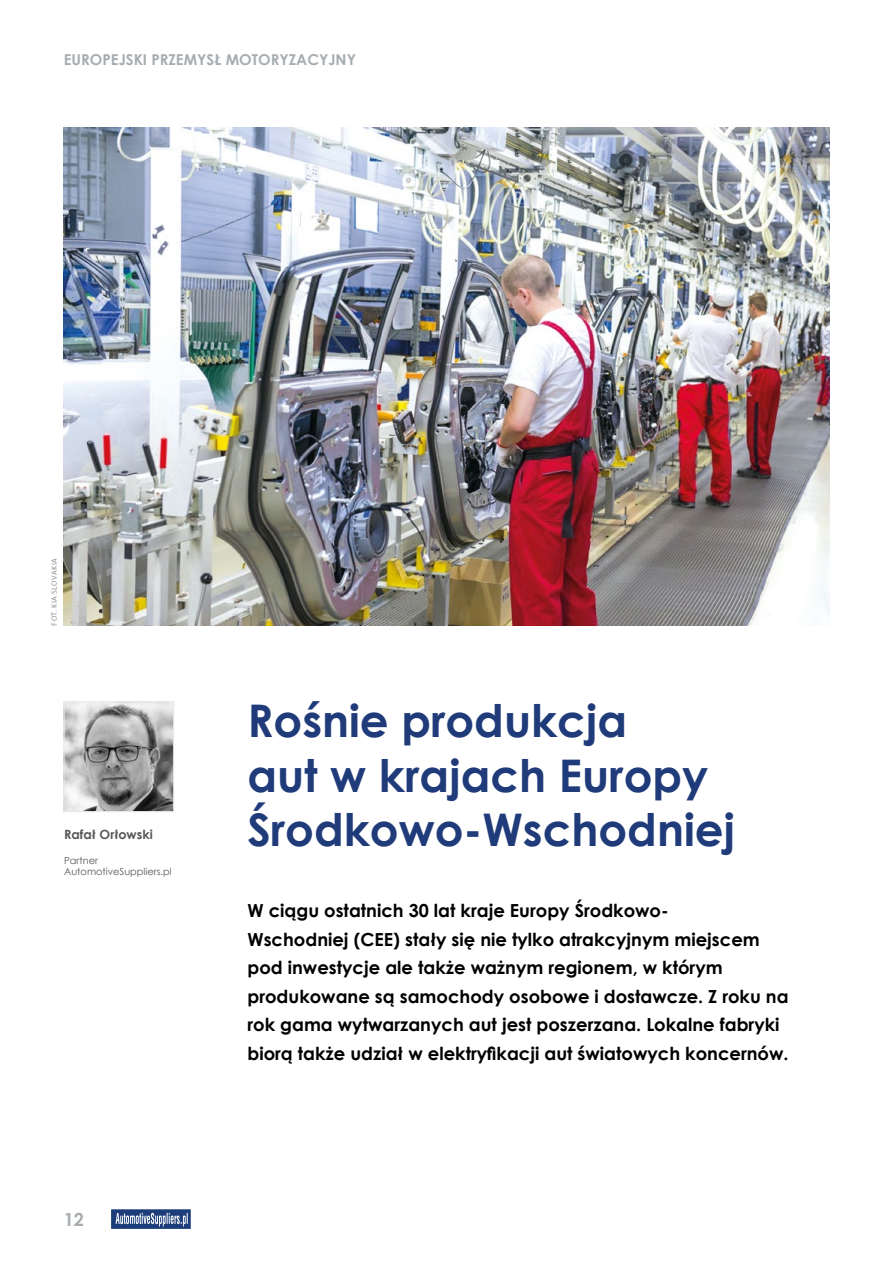
<style>
.page{position:relative;width:893px;height:1263px;background:#fff}
.page>*{position:absolute;margin:0;border:0;box-sizing:border-box;transform-origin:0 0}
.t1{font:700 45px/54px "Century Gothic";color:#203b7a}
.t2{font:700 18px/28.5px "Century Gothic";color:#000}
.t3{font:700 18px "Century Gothic";color:#a6adb1}
.t4{font:700 15px "Century Gothic";color:#a6adb1}
.t5{font:700 12.75px "Century Gothic";color:#575756}
.t6{font:9.75px/11.7px "Century Gothic";color:#575756}
.t7{font:300 8.25px "Calibri";letter-spacing:.06em;color:#706f6f}
</style>
<div class="page">
<div style="left:112px;top:1210px;width:78px;height:18px;background:#1c3d7a"></div>
<svg style="left:116px;top:1213px;width:72px;height:13px"></svg>
<img style="left:64px;top:128px;width:765px;height:498px">
<svg style="left:63px;top:701px;width:111px;height:111px;background:#a5a5a5"></svg>
<p class="t4" style="left:64px;top:48px;width:294px">EUROPEJSKI PRZEMYSŁ MOTORYZACYJNY</p>
<p class="t7" style="left:49px;top:626px;width:69px;rotate:-90deg">FOT. KIA SLOVAKIA</p>
<p class="t5" style="left:64px;top:825px;width:90px">Rafał Orłowski</p>
<p class="t6" style="left:64px;top:854px;width:109px">Partner<br>AutomotiveSuppliers.pl</p>
<p class="t3" style="left:64px;top:1205px;width:22px">12</p>
<h1 class="t1" style="left:247px;top:692px;width:489px">Rośnie produkcja<br>aut w krajach Europy<br>Środkowo-Wschodniej</h1>
<p class="t2" style="left:247px;top:896px;width:543px">W ciągu ostatnich 30 lat kraje Europy Środkowo-<br>Wschodniej (CEE) stały się nie tylko atrakcyjnym miejscem pod inwestycje ale także ważnym regionem, w którym produkowane są samochody osobowe i dostawcze. Z roku na rok gama wytwarzanych aut jest poszerzana. Lokalne fabryki biorą także udział w elektryfikacji aut światowych koncernów.</p>
</div>
